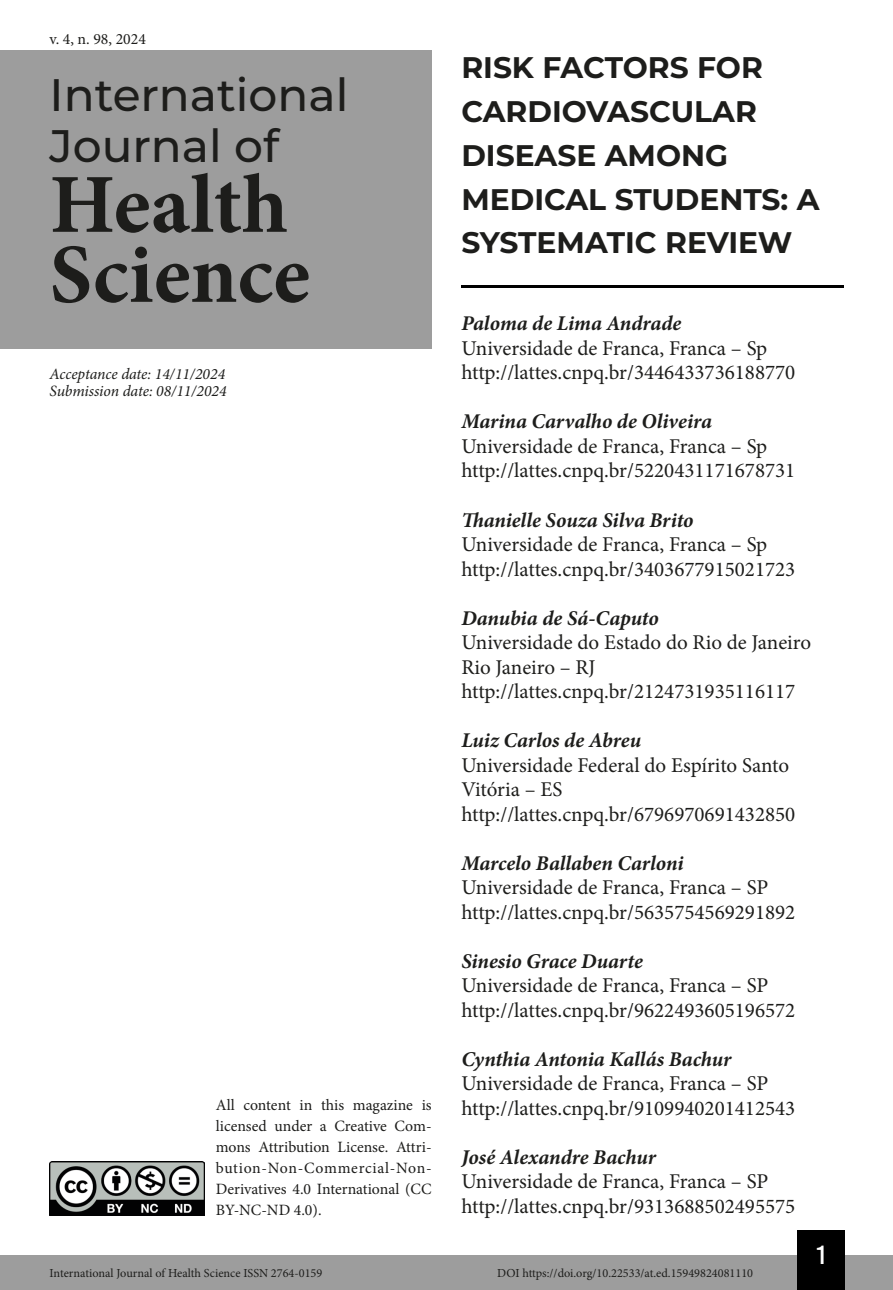
<style>
.page{position:relative;width:893px;height:1290px;background:#fff}
.page>*{position:absolute;margin:0;border:0;box-sizing:border-box;transform-origin:0 0}
.t1{font:700 84px/70px "Minion Pro";color:#1d1d1b}
.t2{font:500 45.5px/50.8px "Montserrat";color:#1d1d1b}
.Título_Artigo{font:700 29.75px/43.8px "Montserrat";color:#1d1d1b}
.t3{font:26.25px "Bebas Kai";color:#fff}
.Infos_autor{font:21px "Minion Pro";color:#1d1d1b}
.Autor{font:italic 700 21px "Minion Pro";letter-spacing:-.005em;color:#1d1d1b}
.t4{font:15.75px/21px "Minion Pro";color:#1d1d1b;text-align:justify}
.v__n___Ano{font:italic 15.75px "Minion Pro";letter-spacing:-.005em;color:#1d1d1b}
.t5{font:12.25px "Minion Pro";color:#1d1d1b}
</style>
<div class="page">
<div style="left:0;top:1255px;width:893px;height:35px;background:#9d9d9d"></div>
<div style="left:797px;top:1230px;width:48px;height:60px;background:#000"></div>
<img style="left:50px;top:1161px;width:154px;height:54px">
<div style="left:0;top:50px;width:432px;height:298px;background:#9d9d9d"></div>
<hr style="left:461px;top:285px;width:382px;height:3px;background:#000">
<p class="t4" style="left:50px;top:28px;width:98px">v. 4, n. 98, 2024</p>
<h2 class="t2" style="left:50px;top:68px;width:300px">International<br>Journal of</h2>
<h1 class="t1" style="left:50px;top:169px;width:262px">Health<br>Science</h1>
<p class="v__n___Ano" style="left:50px;top:363px;width:177px">Acceptance date: 14/11/2024</p>
<p class="v__n___Ano" style="left:50px;top:380px;width:178px">Submission date: 08/11/2024</p>
<p class="t4" style="left:216px;top:1095px;width:217px">All content in this magazine is licensed under a Creative Com&shy;mons Attribution License. Attri&shy;bution-Non-Commercial-Non-Derivatives 4.0 International (CC BY-NC-ND 4.0).</p>
<p class="Título_Artigo" style="left:461px;top:44px;width:360px">RISK FACTORS FOR<br>CARDIOVASCULAR<br>DISEASE AMONG<br>MEDICAL STUDENTS: A<br>SYSTEMATIC REVIEW</p>
<p class="Autor" style="left:461px;top:309px;width:222px">Paloma de Lima Andrade</p>
<p class="Infos_autor" style="left:461px;top:334px;width:307px">Universidade de Franca, Franca – Sp</p>
<p class="Infos_autor" style="left:461px;top:359px;width:335px">http://lattes.cnpq.br/3446433736188770</p>
<p class="Autor" style="left:461px;top:407px;width:252px">Marina Carvalho de Oliveira</p>
<p class="Infos_autor" style="left:461px;top:432px;width:307px">Universidade de Franca, Franca – Sp</p>
<p class="Infos_autor" style="left:461px;top:457px;width:335px">http://lattes.cnpq.br/5220431171678731</p>
<p class="Autor" style="left:461px;top:505px;width:234px">Thanielle Souza Silva Brito</p>
<p class="Infos_autor" style="left:461px;top:530px;width:307px">Universidade de Franca, Franca – Sp</p>
<p class="Infos_autor" style="left:461px;top:555px;width:335px">http://lattes.cnpq.br/3403677915021723</p>
<p class="Autor" style="left:461px;top:603px;width:199px">Danubia de Sá-Caputo</p>
<p class="Infos_autor" style="left:461px;top:628px;width:351px">Universidade do Estado do Rio de Janeiro</p>
<p class="Infos_autor" style="left:461px;top:653px;width:136px">Rio Janeiro – RJ</p>
<p class="Infos_autor" style="left:461px;top:677px;width:335px">http://lattes.cnpq.br/2124731935116117</p>
<p class="Autor" style="left:461px;top:725px;width:181px">Luiz Carlos de Abreu</p>
<p class="Infos_autor" style="left:461px;top:751px;width:329px">Universidade Federal do Espírito Santo</p>
<p class="Infos_autor" style="left:461px;top:775px;width:103px">Vitória – ES</p>
<p class="Infos_autor" style="left:461px;top:800px;width:335px">http://lattes.cnpq.br/6796970691432850</p>
<p class="Autor" style="left:461px;top:848px;width:224px">Marcelo Ballaben Carloni</p>
<p class="Infos_autor" style="left:461px;top:873px;width:308px">Universidade de Franca, Franca – SP</p>
<p class="Infos_autor" style="left:461px;top:898px;width:335px">http://lattes.cnpq.br/5635754569291892</p>
<p class="Autor" style="left:461px;top:946px;width:183px">Sinesio Grace Duarte</p>
<p class="Infos_autor" style="left:461px;top:971px;width:308px">Universidade de Franca, Franca – SP</p>
<p class="Infos_autor" style="left:461px;top:996px;width:335px">http://lattes.cnpq.br/9622493605196572</p>
<p class="Autor" style="left:461px;top:1044px;width:272px">Cynthia Antonia Kallás Bachur</p>
<p class="Infos_autor" style="left:461px;top:1069px;width:308px">Universidade de Franca, Franca – SP</p>
<p class="Infos_autor" style="left:461px;top:1094px;width:335px">http://lattes.cnpq.br/9109940201412543</p>
<p class="Autor" style="left:461px;top:1142px;width:196px">José Alexandre Bachur</p>
<p class="Infos_autor" style="left:461px;top:1167px;width:308px">Universidade de Franca, Franca – SP</p>
<p class="Infos_autor" style="left:461px;top:1192px;width:335px">http://lattes.cnpq.br/9313688502495575</p>
<p class="t3" style="left:817px;top:1241px;width:10px">1</p>
<p class="t5" style="left:50px;top:1265px;width:274px">International Journal of Health Science ISSN 2764-0159</p>
<p class="t5" style="left:497px;top:1265px;width:257px">DOI https://doi.org/10.22533/at.ed.15949824081110</p>
</div>
